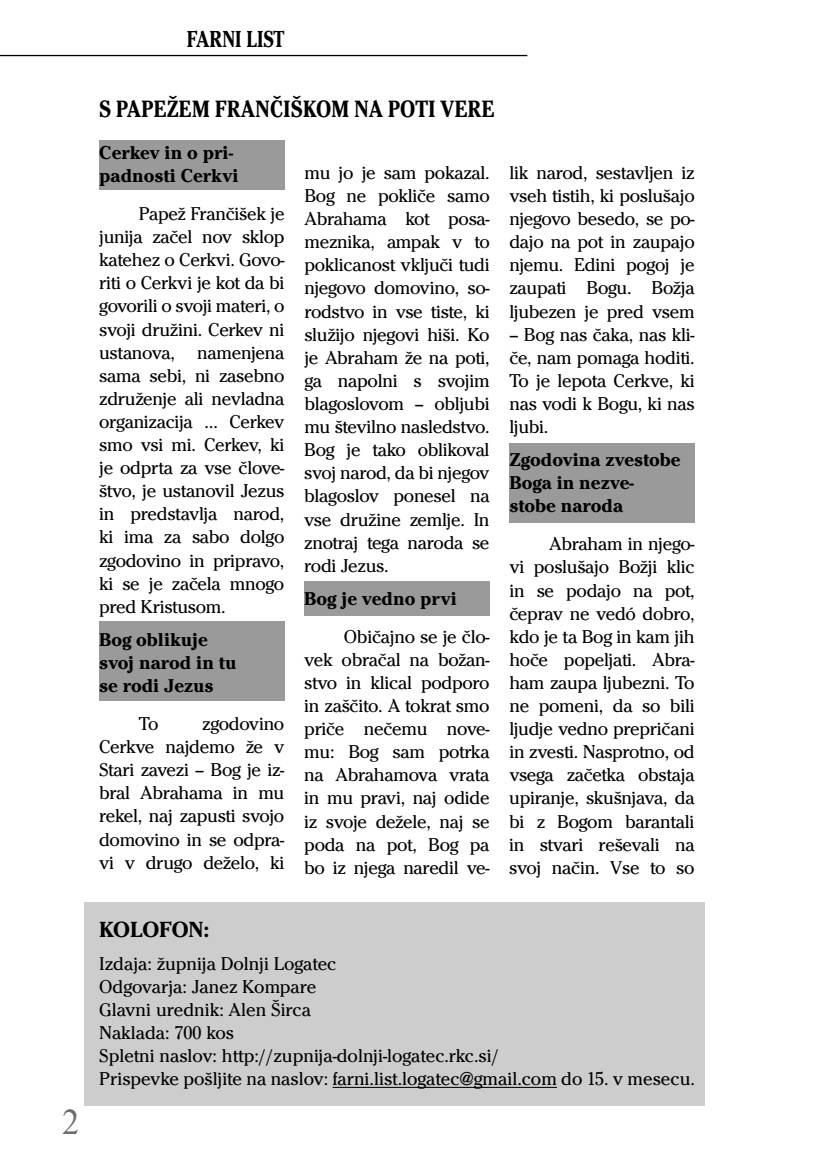
<style>
.page{position:relative;width:819px;height:1166px;background:#fff}
.page>*{position:absolute;margin:0;border:0;box-sizing:border-box;transform-origin:0 0}
.t1{font:36.75px "Nimbus Rom DEE";color:#6d6e71}
.t2{font:700 condensed 24.5px "Cheltenham Itc TEE";color:#000}
.t3{font:700 24.15px "Cheltenham Itc TEE";color:#000;scale:.8 1}
.t4{font:700 22.75px "Cheltenham Itc TEE";letter-spacing:-.005em;color:#000}
.t5{font:19.25px/23.1px "Cheltenham Itc TEE";letter-spacing:-.015em;color:#000;text-align:justify}
.t6{font:700 19.25px/23.1px "Cheltenham Itc TEE";color:#000}
</style>
<div class="page">
<hr style="left:0;top:55px;width:527px;height:1px;background:#000">
<div style="left:84px;top:902px;width:620px;height:203px;background:#cdcdcd"></div>
<hr style="left:332px;top:1087px;width:225px;height:1px;background:#000">
<div style="left:99px;top:140px;width:185px;height:49px;background:#9a9a9a"></div>
<div style="left:99px;top:622px;width:185px;height:79px;background:#9a9a9a"></div>
<div style="left:304px;top:581px;width:185px;height:34px;background:#9a9a9a"></div>
<div style="left:509px;top:443px;width:185px;height:79px;background:#9a9a9a"></div>
<h1 class="t1" style="left:61px;top:1101px;width:20px">2</h1>
<p class="t3" style="left:187px;top:25px;width:27px">Farni</p>
<p class="t3" style="left:246px;top:25px;width:43px">list</p>
<p class="t2" style="left:99px;top:95px;width:397px">S PAPEŽEM FRANČIŠKOM NA POTI VERE</p>
<p class="t6" style="left:99px;top:141px;width:141px">Cerkev in o pri&shy;padnosti Cerkvi</p>
<p class="t5" style="left:99px;top:202px;width:187px;text-indent:40px">Papež Frančišek je junija začel nov sklop katehez o Cerkvi. Govo&shy;riti o Cerkvi je kot da bi govorili o svoji materi, o svoji družini. Cerkev ni ustanova, namenjena sama sebi, ni zasebno združenje ali nevladna organizacija … Cerkev smo vsi mi. Cerkev, ki je odprta za vse člove&shy;štvo, je ustanovil Jezus in predstavlja narod, ki ima za sabo dolgo zgodovino in pripravo, ki se je začela mnogo pred Kristusom.</p>
<p class="t6" style="left:99px;top:628px;width:139px">Bog oblikuje svoj narod in tu se rodi Jezus</p>
<p class="t5" style="left:139px;top:712px;width:21px">To</p>
<p class="t5" style="left:304px;top:161px;width:187px">mu jo je sam pokazal.<br>Bog ne pokliče samo Abrahama kot posa&shy;meznika, ampak v to poklicanost vključi tudi njegovo domovino, so&shy;rodstvo in vse tiste, ki služijo njegovi hiši. Ko je Abraham že na poti, ga napolni s svojim blagoslovom – obljubi mu številno nasledstvo.<br>Bog je tako oblikoval svoj narod, da bi njegov blagoslov ponesel na vse družine zemlje. In znotraj tega naroda se rodi Jezus.</p>
<p class="t6" style="left:304px;top:587px;width:154px">Bog je vedno prvi</p>
<p class="t5" style="left:304px;top:625px;width:187px;text-indent:40px">Običajno se je člo&shy;vek obračal na božan&shy;stvo in klical podporo in zaščito. A tokrat smo priče nečemu nove&shy;mu: Bog sam potrka na Abrahamova vrata in mu pravi, naj odide iz svoje dežele, naj se poda na pot, Bog pa bo iz njega naredil ve-</p>
<p class="t5" style="left:99px;top:712px;width:187px;text-indent:103px">zgodovino Cerkve najdemo že v Stari zavezi – Bog je iz&shy;bral Abrahama in mu rekel, naj zapusti svojo domovino in se odpra&shy;vi v drugo deželo, ki</p>
<p class="t5" style="left:509px;top:161px;width:187px">lik narod, sestavljen iz vseh tistih, ki poslušajo njegovo besedo, se po&shy;dajo na pot in zaupajo njemu. Edini pogoj je zaupati Bogu. Božja ljubezen je pred vsem</p>
<p class="t5" style="left:509px;top:323px;width:187px">– Bog nas čaka, nas kli&shy;če, nam pomaga hoditi.<br>To je lepota Cerkve, ki nas vodi k Bogu, ki nas ljubi.</p>
<p class="t6" style="left:509px;top:448px;width:173px">Zgodovina zvestobe<br>Boga in nezve&shy;stobe naroda</p>
<p class="t5" style="left:509px;top:532px;width:187px;text-indent:40px">Abraham in njego&shy;vi poslušajo Božji klic in se podajo na pot, čeprav ne vedó dobro, kdo je ta Bog in kam jih hoče popeljati. Abra&shy;ham zaupa ljubezni. To ne pomeni, da so bili ljudje vedno prepričani in zvesti. Nasprotno, od vsega začetka obstaja upiranje, skušnjava, da bi z Bogom barantali in stvari reševali na svoj način. Vse to so</p>
<p class="t4" style="left:99px;top:916px;width:111px">KOLOFON:</p>
<p class="t5" style="left:99px;top:952px;width:597px;text-align:left">Izdaja: župnija Dolnji Logatec<br>Odgovarja: Janez Kompare<br>Glavni urednik: Alen Širca<br>Naklada: 700 kos<br>Spletni naslov: http://zupnija-dolnji-logatec.rkc.si/<br>Prispevke pošljite na naslov: farni.list.logatec@gmail.com do 15. v mesecu.</p>
</div>
